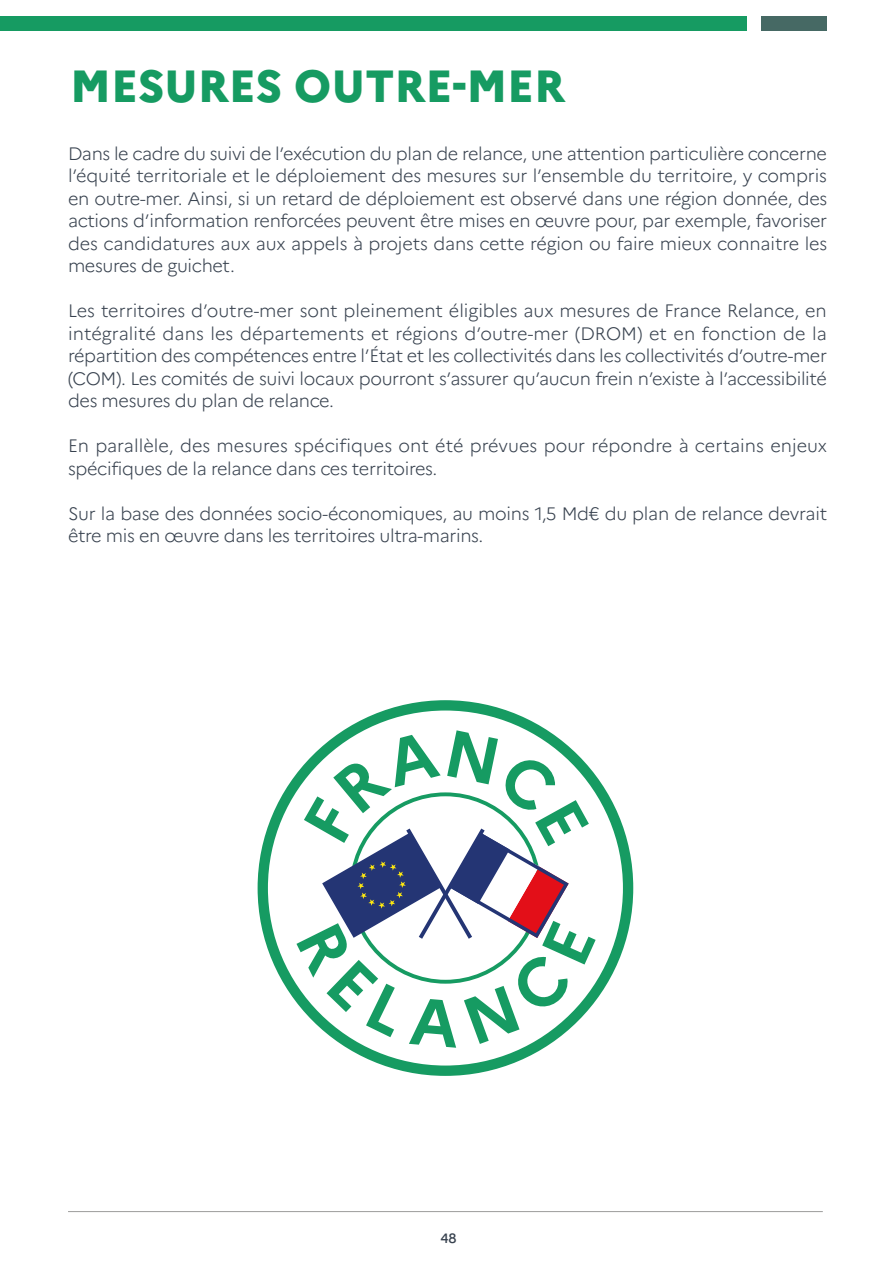
<style>
.page{position:relative;width:893px;height:1263px;background:#fff}
.page>*{position:absolute;margin:0;border:0;box-sizing:border-box;transform-origin:0 0}
.t1{font:800 45px "Marianne";color:#169b62}
.t2{font:300 18px/22.5px "Marianne";letter-spacing:-.02em;color:#38424f;text-align:justify}
.t3{font:300 18px/22.5px "Marianne";color:#38424f}
.t4{font:500 13.5px "Marianne";color:#38424f}
</style>
<div class="page">
<hr style="left:68px;top:1211px;width:755px;height:1px;background:#9d9d9c">
<div style="left:0;top:16px;width:746px;height:15px;background:#169b62"></div>
<div style="left:761px;top:16px;width:66px;height:15px;background:#466964"></div>
<svg style="left:258px;top:700px;width:375px;height:376px"></svg>
<svg style="left:296px;top:730px;width:300px;height:318px"></svg>
<h1 class="t1" style="left:70px;top:58px;width:497px">MESURES OUTRE-MER</h1>
<p class="t2" style="left:68px;top:142px;width:761px">Dans le cadre du suivi de l’exécution du plan de relance, une attention particulière concerne l’équité territoriale et le déploiement des mesures sur l’ensemble du territoire, y compris en outre-mer. Ainsi, si un retard de déploiement est observé dans une région donnée, des actions d’information renforcées peuvent être mises en œuvre pour, par exemple, favoriser des candidatures aux aux appels à projets dans cette région ou faire mieux connaitre les mesures de guichet.</p>
<p class="t2" style="left:68px;top:300px;width:761px">Les territoires d’outre-mer sont pleinement éligibles aux mesures de France Relance, en intégralité dans les départements et régions d’outre-mer (DROM) et en fonction de la répartition des compétences entre l’État et les collectivités dans les collectivités d’outre-mer (COM). Les comités de suivi locaux pourront s’assurer qu’aucun frein n’existe à l’accessibilité des mesures du plan de relance.</p>
<p class="t3" style="left:68px;top:435px;width:761px">En parallèle, des mesures spécifiques ont été prévues pour répondre à certains enjeux spécifiques de la relance dans ces territoires.</p>
<p class="t2" style="left:68px;top:502px;width:761px">Sur la base des données socio-économiques, au moins 1,5 Md€ du plan de relance devrait être mis en œuvre dans les territoires ultra-marins.</p>
<p class="t4" style="left:441px;top:1229px;width:18px">48</p>
</div>
